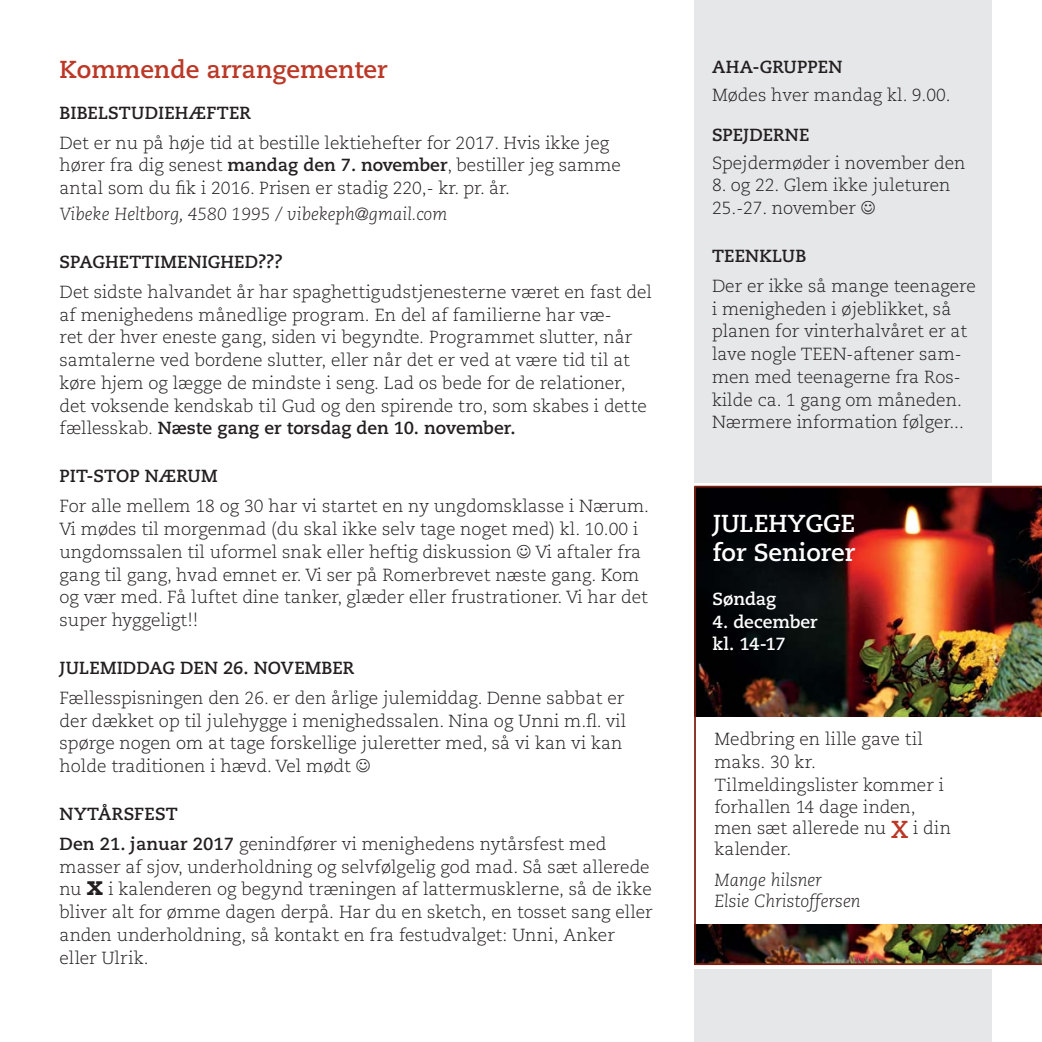
<style>
.page{position:relative;width:1042px;height:1042px;background:#fff}
.page>*{position:absolute;margin:0;border:0;box-sizing:border-box;transform-origin:0 0}
.t1{font:700 24.5px "Caecilia LT Std";color:#bb3827}
.t2{font:700 24.5px/29.4px "Caecilia LT Std";color:#fff}
.t3{font:300 17.5px/22.8px "Caecilia LT Std";color:#231f20}
.t4{font:700 17.5px "Caecilia LT Std";letter-spacing:.005em;color:#231f20}
.t5{font:italic 300 17.5px/21px "Caecilia LT Std";color:#231f20}
.t6{font:700 17.5px/22.8px "Caecilia LT Std";letter-spacing:-.005em;color:#fff}
.s1{font-weight:700}
.s2{font-weight:800;font-size:26.25px}
.s3{font-weight:700;font-size:24.5px;color:#bb3827}
</style>
<div class="page">
<div style="left:695px;top:969px;width:297px;height:73px;background:#e6e7e8"></div>
<div style="left:695px;top:0;width:297px;height:482px;background:#e6e7e8"></div>
<img style="left:694px;top:486px;width:348px;height:479px">
<h1 class="t1" style="left:60px;top:58px;width:330px">Kommende arrangementer</h1>
<p class="t4" style="left:60px;top:104px;width:193px">BIBELSTUDIEHÆFTER</p>
<p class="t3" style="left:60px;top:132px;width:563px">Det er nu på høje tid at bestille lektiehefter for 2017. Hvis ikke jeg hører fra dig senest <span class="s1">mandag den 7. november</span>, bestiller jeg samme antal som du fik i 2016. Prisen er stadig 220,- kr. pr. år.</p>
<p class="t5" style="left:60px;top:204px;width:389px">Vibeke Heltborg, 4580 1995 / vibekeph@gmail.com</p>
<p class="t4" style="left:60px;top:253px;width:225px">SPAGHETTIMENIGHED???</p>
<p class="t3" style="left:60px;top:281px;width:594px">Det sidste halvandet år har spaghettigudstjenesterne været en fast del af menighedens månedlige program. En del af familierne har væ-<br>ret der hver eneste gang, siden vi begyndte. Programmet slutter, når samtalerne ved bordene slutter, eller når det er ved at være tid til at køre hjem og lægge de mindste i seng. Lad os bede for de relationer, det voksende kendskab til Gud og den spirende tro, som skabes i dette fællesskab. <span class="s1">Næste gang er torsdag den 10. november.</span></p>
<p class="t4" style="left:60px;top:467px;width:159px">PIT-STOP NÆRUM</p>
<p class="t3" style="left:60px;top:496px;width:591px">For alle mellem 18 og 30 har vi startet en ny ungdomsklasse i Nærum.<br>Vi mødes til morgenmad (du skal ikke selv tage noget med) kl. 10.00 i ungdomssalen til uformel snak eller heftig diskussion ☺ Vi aftaler fra gang til gang, hvad emnet er. Vi ser på Romerbrevet næste gang. Kom og vær med. Få luftet dine tanker, glæder eller frustrationer. Vi har det super hyggeligt!!</p>
<p class="t4" style="left:60px;top:659px;width:296px">JULEMIDDAG DEN 26. NOVEMBER</p>
<p class="t3" style="left:60px;top:687px;width:568px">Fællesspisningen den 26. er den årlige julemiddag. Denne sabbat er der dækket op til julehygge i menighedssalen. Nina og Unni m.fl. vil spørge nogen om at tage forskellige juleretter med, så vi kan vi kan holde traditionen i hævd. Vel mødt ☺</p>
<p class="t3" style="left:60px;top:799px;width:548px;line-height:30.3px"><span class="s1">NYTÅRSFEST<br>Den 21. januar 2017</span> genindfører vi menighedens nytårsfest med</p>
<p class="t3" style="left:60px;top:856px;width:594px">masser af sjov, underholdning og selvfølgelig god mad. Så sæt allerede nu <span class="s2">x</span> i kalenderen og begynd træningen af lattermusklerne, så de ikke bliver alt for ømme dagen derpå. Har du en sketch, en tosset sang eller anden underholdning, så kontakt en fra festudvalget: Unni, Anker eller Ulrik.</p>
<p class="t4" style="left:712px;top:58px;width:132px">AHA-GRUPPEN</p>
<p class="t3" style="left:712px;top:84px;width:240px">Mødes hver mandag kl. 9.00.</p>
<p class="t4" style="left:712px;top:126px;width:99px">SPEJDERNE</p>
<p class="t3" style="left:712px;top:152px;width:255px">Spejdermøder i november den</p>
<p class="t3" style="left:712px;top:175px;width:240px">8. og 22. Glem ikke juleturen<br>25.-27. november ☺</p>
<p class="t4" style="left:712px;top:247px;width:96px">TEENKLUB</p>
<p class="t3" style="left:712px;top:275px;width:265px">Der er ikke så mange teenagere i menigheden i øjeblikket, så planen for vinterhalvåret er at lave nogle TEEN-aftener sam&shy;men med teenagerne fra Ros&shy;kilde ca. 1 gang om måneden.<br>Nærmere information følger...</p>
<h1 class="t2" style="left:713px;top:510px;width:144px">JULEHYGGE for Seniorer</h1>
<p class="t6" style="left:712px;top:588px;width:65px">Søndag</p>
<p class="t6" style="left:712px;top:611px;width:107px">4. december kl. 14-17</p>
<p class="t3" style="left:714px;top:728px;width:231px">Medbring en lille gave til maks. 30 kr.<br>Tilmeldingslister kommer i forhallen 14 dage inden,</p>
<p class="t3" style="left:714px;top:819px;width:238px;line-height:21px">men sæt allerede nu <span class="s3">X</span> i din kalender.</p>
<p class="t5" style="left:714px;top:870px;width:148px">Mange hilsner<br>Elsie Christoffersen</p>
</div>
